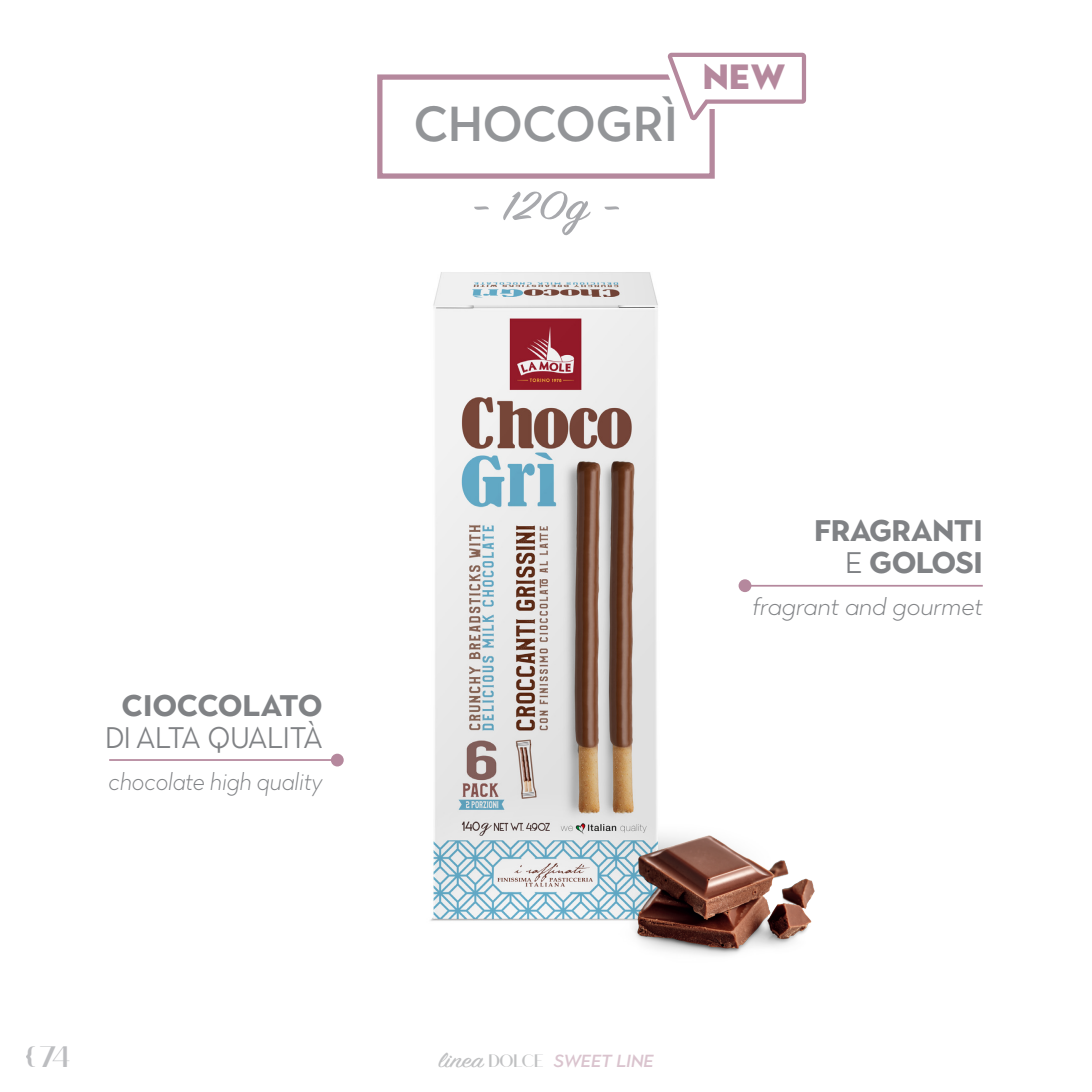
<style>
.page{position:relative;width:1092px;height:1092px;background:#fff}
.page>*{position:absolute;margin:0;border:0;box-sizing:border-box;transform-origin:0 0}
.t1{font:500 49px "Town 80 Text";letter-spacing:.01em;color:#939598}
.t2{font:44.8px "Sign Painter House Script";color:#a8a9ad;scale:1.25 1}
.t3{font:900 35px "Town 10 Display";color:#b5889d}
.t4{font:31.5px "Athena";color:#bcbdc0}
.t5{font:29.75px/31.5px "Town 80 Text";letter-spacing:-.005em;color:#808285;text-align:center;scale:.95 1}
.t6{font:700 29.75px "Town 80 Text";letter-spacing:-.01em;color:#808285}
.t7{font:italic 300 24.5px "Town 80 Text";color:#808285;scale:.91 1}
.t8{font:italic 300 24.5px "Town 80 Text";color:#808285}
.t9{font:italic 500 17.5px "Town 80 Text";color:#b5889d}
.s1{font-weight:700}
.s2{font-weight:400}
.s3{font-family:"Sign Painter House Script";font-weight:400;font-style:normal;font-size:23.28px;color:#808285}
.s4{font-family:"Athena";font-weight:400;font-style:normal;font-size:19.25px;color:#808285}
</style>
<div class="page">
<img style="left:430px;top:272px;width:376px;height:649px">
<div style="left:377px;top:74px;width:337px;height:105px;border:5px solid #b5889d"></div>
<hr style="left:109px;top:759px;width:227px;height:1px;background:#b5889d">
<div style="left:331px;top:753px;width:13px;height:13px;background:#b5889d;border-radius:50%"></div>
<hr style="left:746px;top:585px;width:236px;height:1px;background:#b5889d">
<div style="left:738px;top:579px;width:13px;height:13px;background:#b5889d;border-radius:50%"></div>
<svg style="left:667px;top:53px;width:139px;height:67px"></svg>
<img style="left:606px;top:808px;width:209px;height:148px">
<p class="t1" style="left:414px;top:92px;width:265px">CHOCOGRÌ</p>
<p class="t2" style="left:471px;top:178px;width:120px">- 120g -</p>
<p class="t3" style="left:702px;top:57px;width:84px">NEW</p>
<p class="t5" style="left:105px;top:690px;width:230px"><span class="s1">CIOCCOLATO<br></span>DI ALTA QUALITÀ</p>
<p class="t7" style="left:108px;top:765px;width:236px">chocolate high quality</p>
<p class="t6" style="left:814px;top:511px;width:170px">FRAGRANTI</p>
<p class="t6" style="left:845px;top:543px;width:139px"><span class="s2">E</span> GOLOSI</p>
<p class="t8" style="left:752px;top:590px;width:232px">fragrant and gourmet</p>
<p class="t4" style="left:25px;top:1034px;width:48px">{ 74</p>
<p class="t9" style="left:438px;top:1049px;width:216px"><span class="s3">linea</span> <span class="s4">DOLCE</span> SWEET LINE</p>
</div>
